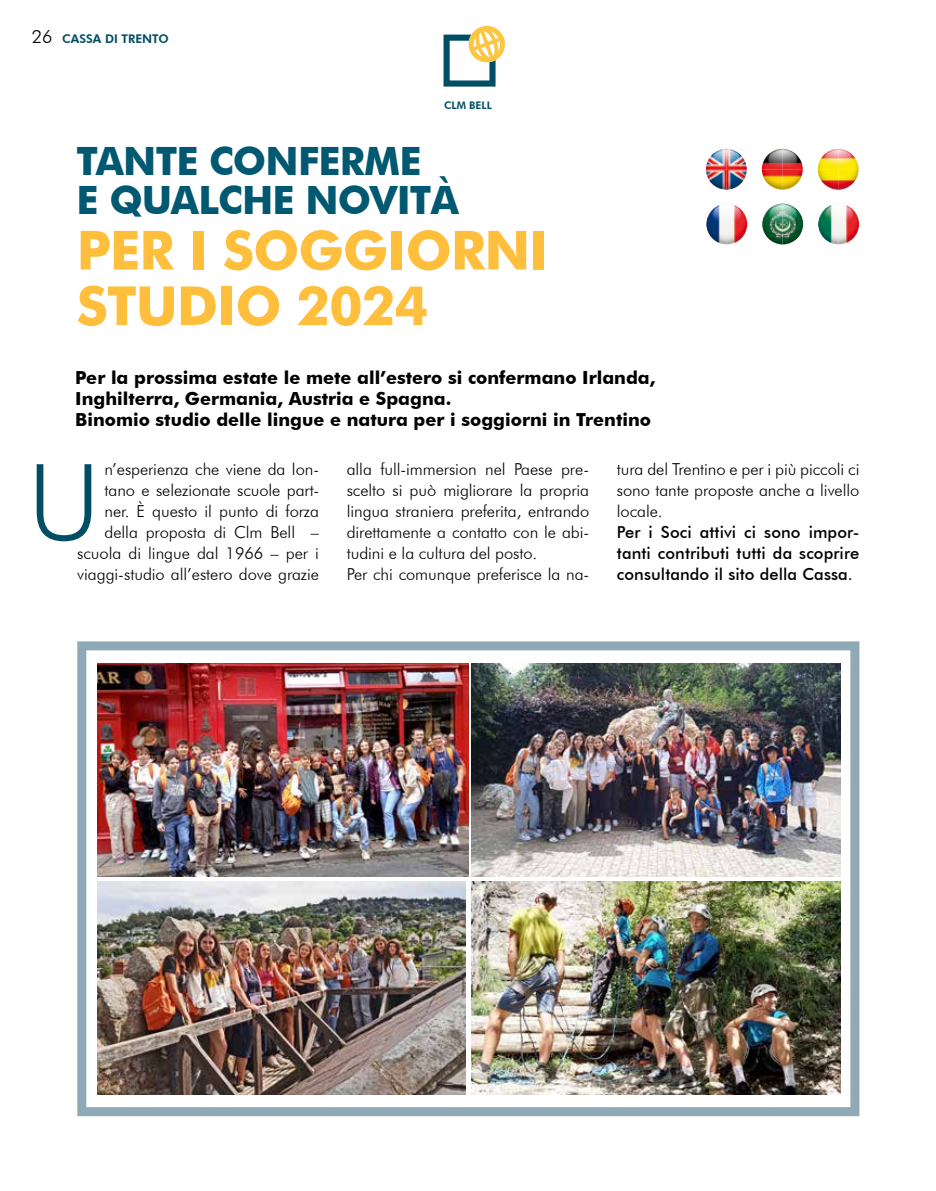
<style>
.page{position:relative;width:936px;height:1191px;background:#fff}
.page>*{position:absolute;margin:0;border:0;box-sizing:border-box;transform-origin:0 0}
.t1{font:300 105px "Futura BT";color:#004e65}
.t2{font:700 54px/55.5px "Futura BT";letter-spacing:-.02em;color:#ffbf3c}
.t3{font:700 39px/39px "Futura BT";letter-spacing:-.02em;color:#005871}
.t4{font:700 18px/21px "Futura BT";color:#000}
.t5{font:300 16.5px/21px "Futura BT";letter-spacing:-.005em;color:#000;text-align:right}
.t6{font:500 16.5px/21px "Futura BT";letter-spacing:.005em;color:#000;text-align:justify}
.t7{font:800 12px "Futura BT";color:#004e65}
.t8{font:800 10.5px "Futura BT";color:#004e65}
.s1{font-weight:300;font-size:18px;color:#000}
</style>
<div class="page">
<div style="left:77px;top:641px;width:782px;height:475px;border:9px solid #8fa9b7"></div>
<svg style="left:443px;top:26px;width:62px;height:61px"></svg>
<img style="left:705px;top:149px;width:41px;height:41px">
<img style="left:761px;top:149px;width:41px;height:41px">
<img style="left:817px;top:149px;width:41px;height:41px">
<img style="left:706px;top:205px;width:41px;height:39px">
<img style="left:762px;top:203px;width:41px;height:41px">
<img style="left:818px;top:205px;width:41px;height:39px">
<img style="left:97px;top:663px;width:371px;height:213px">
<img style="left:471px;top:881px;width:369px;height:213px">
<img style="left:471px;top:663px;width:369px;height:213px">
<img style="left:97px;top:881px;width:368px;height:213px">
<p class="t7" style="left:32px;top:31px;width:138px"><span class="s1">26</span> CASSA DI TRENTO</p>
<p class="t8" style="left:444px;top:99px;width:49px">CLM BELL</p>
<h3 class="t3" style="left:77px;top:141px;width:384px">TANTE CONFERME<br>E QUALCHE NOVITÀ</h3>
<h2 class="t2" style="left:77px;top:222px;width:473px">PER I SOGGIORNI<br>STUDIO 2024</h2>
<p class="t4" style="left:75px;top:367px;width:581px">Per la prossima estate le mete all’estero si confermano Irlanda,<br>Inghilterra, Germania, Austria e Spagna.<br>Binomio studio delle lingue e natura per i soggiorni in Trentino</p>
<p class="t5" style="left:77px;top:458px;width:243px">n’esperienza che viene da lon&shy;tano e selezionate scuole part&shy;ner. È questo il punto di forza della proposta di Clm Bell – scuola di lingue dal 1966 – per i viaggi-studio all’estero dove grazie</p>
<p class="t5" style="left:347px;top:458px;width:244px;text-align:left">alla full-immersion nel Paese pre&shy;scelto si può migliorare la propria lingua straniera preferita, entrando direttamente a contatto con le abi&shy;tudini e la cultura del posto.<br>Per chi comunque preferisce la na-</p>
<p class="t5" style="left:617px;top:458px;width:244px;text-align:justify">tura del Trentino e per i più piccoli ci sono tante proposte anche a livello locale.</p>
<h1 class="t1" style="left:28px;top:438px;width:74px">U</h1>
<p class="t6" style="left:617px;top:521px;width:244px">Per i Soci attivi ci sono impor&shy;tanti contributi tutti da scoprire consultando il sito della Cassa.</p>
</div>
